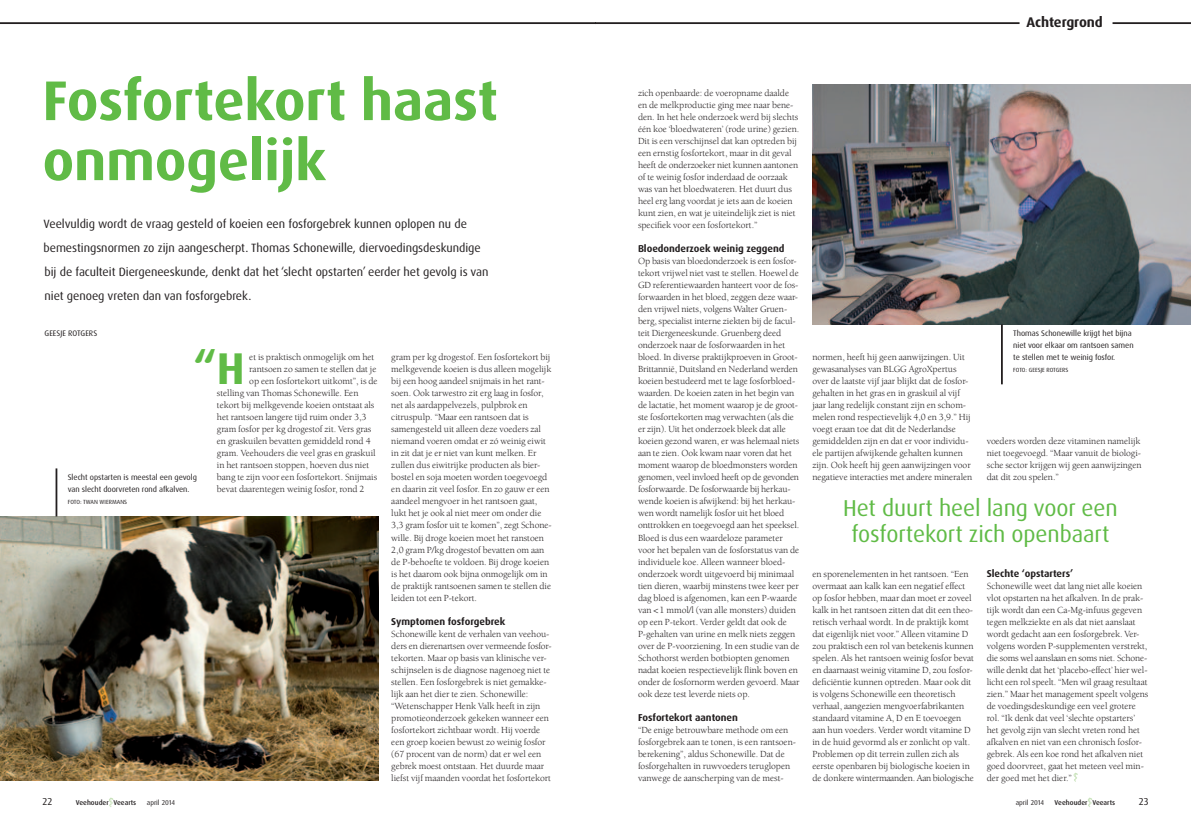
<style>
.page{position:relative;width:1191px;height:837px;background:#fff}
.page>*{position:absolute;margin:0;border:0;box-sizing:border-box;transform-origin:0 0}
.t1{font:700 56px/60px "Dax OT";letter-spacing:-.005em;color:#60bb46}
.t2{font:700 44.5px "Dax OT";color:#60bb46}
.t3{font:23px/25px "Dax OT";letter-spacing:-.005em;color:#60bb46;text-align:center}
.t4{font:700 14px "Dax OT";letter-spacing:-.005em;color:#231f20}
.t5{font:12px/24px "Dax OT";letter-spacing:-.005em;color:#231f20}
.t6{font:700 10px "Dax OT";letter-spacing:-.005em;color:#231f20}
.t7{font:10px "Dax OT";color:#231f20}
.t8{font:9.6px/12px "Berkeley Std";letter-spacing:-.005em;color:#231f20}
.t9{font:8px/12px "Dax OT";letter-spacing:-.005em;color:#231f20}
.t10{font:500 7px "Dax OT";letter-spacing:.005em;color:#231f20}
.t11{font:7px "Dax OT";color:#231f20}
.t12{font:6px "Dax OT";letter-spacing:.005em;color:#231f20}
</style>
<div class="page">
<img style="left:0;top:516px;width:378px;height:264px">
<img style="left:812px;top:84px;width:379px;height:240px">
<svg style="left:109px;top:797px;width:4px;height:9px"></svg>
<hr style="left:0;top:22px;width:595px;height:2px;background:#231f20">
<svg style="left:1088px;top:797px;width:4px;height:9px"></svg>
<hr style="left:595px;top:22px;width:424px;height:2px;background:#231f20">
<hr style="left:1112px;top:22px;width:79px;height:2px;background:#231f20">
<svg style="left:1073px;top:772px;width:4px;height:9px"></svg>
<hr style="left:56px;top:468px;width:1px;height:48px;background:#231f20">
<hr style="left:1001px;top:324px;width:1px;height:60px;background:#231f20">
<h1 class="t1" style="left:43px;top:71px;width:457px">Fosfortekort haast onmogelijk</h1>
<p class="t5" style="left:44px;top:212px;width:446px">Veelvuldig wordt de vraag gesteld of koeien een fosforgebrek kunnen oplopen nu de bemestingsnormen zo zijn aangescherpt. Thomas Schonewille, diervoedingsdeskundige bij de faculteit Diergeneeskunde, denkt dat het ‘slecht opstarten’ eerder het gevolg is van niet genoeg vreten dan van fosforgebrek.</p>
<p class="t9" style="left:45px;top:327px;width:49px">Geesje Rotgers</p>
<h2 class="t2" style="left:193px;top:340px;width:53px">“H</h2>
<p class="t8" style="left:249px;top:351px;width:127px">et is praktisch onmogelijk om het</p>
<p class="t8" style="left:249px;top:363px;width:129px">rantsoen zo samen te stellen dat je</p>
<p class="t8" style="left:249px;top:375px;width:130px">op een fosfortekort uitkomt”, is de</p>
<p class="t8" style="left:217px;top:387px;width:143px">stelling van Thomas Schonewille. Een</p>
<p class="t8" style="left:217px;top:399px;width:159px">tekort bij melkgevende koeien ontstaat als</p>
<p class="t8" style="left:217px;top:411px;width:151px">het rantsoen langere tijd ruim onder 3,3</p>
<p class="t8" style="left:217px;top:423px;width:156px">gram fosfor per kg drogestof zit. Vers gras</p>
<p class="t8" style="left:217px;top:435px;width:155px">en graskuilen bevatten gemiddeld rond 4</p>
<p class="t8" style="left:217px;top:447px;width:160px">gram. Veehouders die veel gras en graskuil</p>
<p class="t8" style="left:217px;top:459px;width:154px">in het rantsoen stoppen, hoeven dus niet</p>
<p class="t8" style="left:217px;top:471px;width:162px">bang te zijn voor een fosfortekort. Snijmais</p>
<p class="t8" style="left:217px;top:483px;width:149px">bevat daarentegen weinig fosfor, rond 2</p>
<p class="t9" style="left:68px;top:471px;width:131px">Slecht opstarten is meestal een gevolg van slecht doorvreten rond afkalven.</p>
<p class="t12" style="left:68px;top:498px;width:60px">Foto: Twan wiermans</p>
<p class="t8" style="left:391px;top:351px;width:162px">gram per kg drogestof. Een fosfortekort bij melkgevende koeien is dus alleen mogelijk bij een hoog aandeel snijmaïs in het rant&shy;soen. Ook tarwestro zit erg laag in fosfor, net als aardappelvezels, pulpbrok en citruspulp. “Maar een rantsoen dat is samengesteld uit alleen deze voeders zal niemand voeren omdat er zó weinig eiwit in zit dat je er niet van kunt melken. Er zullen dus eiwitrijke producten als bier&shy;bostel en soja moeten worden toegevoegd en daarin zit veel fosfor. En zo gauw er een aandeel mengvoer in het rantsoen gaat, lukt het je ook al niet meer om onder die 3,3 gram fosfor uit te komen”, zegt Schone&shy;wille. Bij droge koeien moet het ranstoen 2,0 gram P/kg drogestof bevatten om aan de P-behoefte te voldoen. Bij droge koeien is het daarom ook bijna onmogelijk om in de praktijk rantsoenen samen te stellen die leiden tot een P-tekort.</p>
<p class="t6" style="left:391px;top:614px;width:115px">Symptomen fosforgebrek</p>
<p class="t8" style="left:391px;top:627px;width:162px">Schonewille kent de verhalen van veehou&shy;ders en dierenartsen over vermeende fosfor&shy;tekorten. Maar op basis van klinische ver&shy;schijnselen is de diagnose nagenoeg niet te stellen. Een fosforgebrek is niet gemakke&shy;lijk aan het dier te zien. Schonewille: “Wetenschapper Henk Valk heeft in zijn promotieonderzoek gekeken wanneer een fosfortekort zichtbaar wordt. Hij voerde een groep koeien bewust zo weinig fosfor (67 procent van de norm) dat er wel een gebrek moest ontstaan. Het duurde maar liefst vijf maanden voordat het fosfortekort</p>
<h3 class="t4" style="left:1026px;top:13px;width:78px">Achtergrond</h3>
<p class="t8" style="left:638px;top:87px;width:163px">zich openbaarde: de voeropname daalde en de melkproductie ging mee naar bene&shy;den. In het hele onderzoek werd bij slechts één koe ‘bloedwateren’ (rode urine) gezien.<br>Dit is een verschijnsel dat kan optreden bij een ernstig fosfortekort, maar in dit geval heeft de onderzoeker niet kunnen aantonen of te weinig fosfor inderdaad de oorzaak was van het bloedwateren. Het duurt dus heel erg lang voordat je iets aan de koeien kunt zien, en wat je uiteindelijk ziet is niet specifiek voor een fosfortekort.”</p>
<p class="t6" style="left:638px;top:242px;width:148px">Bloedonderzoek weinig zeggend</p>
<p class="t8" style="left:638px;top:255px;width:163px">Op basis van bloedonderzoek is een fosfor&shy;tekort vrijwel niet vast te stellen. Hoewel de GD referentiewaarden hanteert voor de fos&shy;forwaarden in het bloed, zeggen deze waar&shy;den vrijwel niets, volgens Walter Gruen&shy;berg, specialist interne ziekten bij de facul&shy;teit Diergeneeskunde. Gruenberg deed onderzoek naar de fosforwaarden in het bloed. In diverse praktijkproeven in Groot-Brittannië, Duitsland en Nederland werden koeien bestudeerd met te lage fosforbloed&shy;waarden. De koeien zaten in het begin van de lactatie, het moment waarop je de groot&shy;ste fosfortekorten mag verwachten (als die er zijn). Uit het onderzoek bleek dat alle koeien gezond waren, er was helemaal niets aan te zien. Ook kwam naar voren dat het moment waarop de bloedmonsters worden genomen, veel invloed heeft op de gevonden fosforwaarde. De fosforwaarde bij herkau&shy;wende koeien is afwijkend: bij het herkau&shy;wen wordt namelijk fosfor uit het bloed onttrokken en toegevoegd aan het speeksel.<br>Bloed is dus een waardeloze parameter voor het bepalen van de fosforstatus van de individuele koe. Alleen wanneer bloed&shy;onderzoek wordt uitgevoerd bij minimaal tien dieren, waarbij minstens twee keer per dag bloed is afgenomen, kan een P-waarde van &lt;1 mmol/l (van alle monsters) duiden op een P-tekort. Verder geldt dat ook de P-gehalten van urine en melk niets zeggen over de P-voorziening. In een studie van de Schothorst werden botbiopten genomen nadat koeien respectievelijk flink boven en onder de fosfornorm werden gevoerd. Maar ook deze test leverde niets op.</p>
<p class="t6" style="left:638px;top:710px;width:101px">Fosfortekort aantonen</p>
<p class="t8" style="left:638px;top:723px;width:159px">“De enige betrouwbare methode om een fosforgebrek aan te tonen, is een rantsoen&shy;berekening”, aldus Schonewille. Dat de fosforgehalten in ruwvoeders teruglopen vanwege de aanscherping van de mest-</p>
<p class="t8" style="left:812px;top:351px;width:161px">normen, heeft hij geen aanwijzingen. Uit gewasanalyses van BLGG AgroXpertus over de laatste vijf jaar blijkt dat de fosfor&shy;gehalten in het gras en in graskuil al vijf jaar lang redelijk constant zijn en schom&shy;melen rond respectievelijk 4,0 en 3,9.” Hij voegt eraan toe dat dit de Nederlandse gemiddelden zijn en dat er voor individu&shy;ele partijen afwijkende gehalten kunnen zijn. Ook heeft hij geen aanwijzingen voor negatieve interacties met andere mineralen</p>
<p class="t9" style="left:1013px;top:327px;width:122px">Thomas Schonewille krijgt het bijna niet voor elkaar om rantsoen samen te stellen met te weinig fosfor.</p>
<p class="t12" style="left:1013px;top:366px;width:53px">Foto: Geesje Rotg ers</p>
<p class="t8" style="left:986px;top:435px;width:156px;text-align:justify">voeders worden deze vitaminen namelijk niet toegevoegd. “Maar vanuit de biologi&shy;sche sector krijgen wij geen aanwijzingen dat dit zou spelen.”</p>
<h3 class="t3" style="left:843px;top:496px;width:276px">Het duurt heel lang voor een fosfortekort zich openbaart</h3>
<p class="t8" style="left:812px;top:567px;width:163px">en sporenelementen in het rantsoen. “Een overmaat aan kalk kan een negatief effect op fosfor hebben, maar dan moet er zoveel kalk in het rantsoen zitten dat dit een theo&shy;retisch verhaal wordt. In de praktijk komt dat eigenlijk niet voor.” Alleen vitamine D zou praktisch een rol van betekenis kunnen spelen. Als het rantsoen weinig fosfor bevat en daarnaast weinig vitamine D, zou fosfor&shy;deficiëntie kunnen optreden. Maar ook dit is volgens Schonewille een theoretisch verhaal, aangezien mengvoerfabrikanten standaard vitamine A, D en E toevoegen aan hun voeders. Verder wordt vitamine D in de huid gevormd als er zonlicht op valt.<br>Problemen op dit terrein zullen zich als eerste openbaren bij biologische koeien in de donkere wintermaanden. Aan biologische</p>
<p class="t6" style="left:986px;top:566px;width:88px">Slechte ‘opstarters’</p>
<p class="t8" style="left:986px;top:579px;width:163px">Schonewille weet dat lang niet alle koeien vlot opstarten na het afkalven. In de prak&shy;tijk wordt dan een Ca-Mg-infuus gegeven tegen melkziekte en als dat niet aanslaat wordt gedacht aan een fosforgebrek. Ver&shy;volgens worden P-supplementen verstrekt, die soms wel aanslaan en soms niet. Schone&shy;wille denkt dat het ‘placebo-effect’ hier wel&shy;licht een rol speelt. “Men wil graag resultaat zien.” Maar het management speelt volgens de voedingsdeskundige een veel grotere rol. “Ik denk dat veel ‘slechte opstarters’ het gevolg zijn van slecht vreten rond het afkalven en niet van een chronisch fosfor&shy;gebrek. Als een koe rond het afkalven niet goed doorvreet, gaat het meteen veel min&shy;der goed met het dier.”</p>
<p class="t7" style="left:43px;top:794px;width:11px">22</p>
<p class="t10" style="left:76px;top:797px;width:62px">Veehouder Veearts</p>
<p class="t11" style="left:147px;top:797px;width:30px">april 2014</p>
<p class="t11" style="left:1015px;top:797px;width:30px">april 2014</p>
<p class="t10" style="left:1054px;top:797px;width:62px">Veehouder Veearts</p>
<p class="t7" style="left:1138px;top:794px;width:11px">23</p>
</div>
